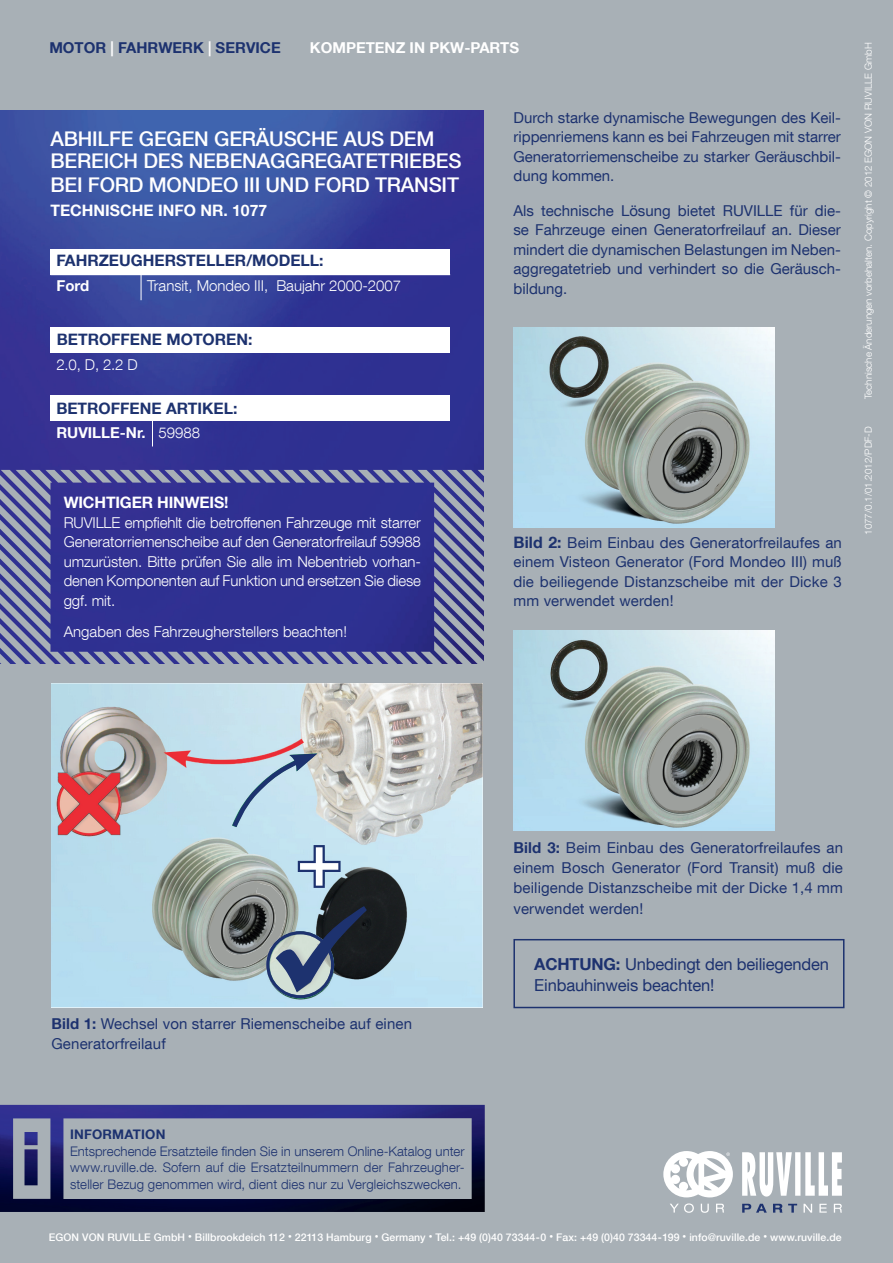
<style>
.page{position:relative;width:893px;height:1263px;background:#a8b0b6}
.page>*{position:absolute;margin:0;border:0;box-sizing:border-box;transform-origin:0 0}
.t1{font:81px "Arial";color:#fff}
.t2{font:500 20.25px/23.2px "Helvetica Neue LT Com";letter-spacing:-.01em;color:#fff}
.t3{font:16.5px/21px "Helvetica Neue LT Com";letter-spacing:-.01em;color:#1d326f}
.t4{font:700 15.75px "Helvetica Neue LT Com";color:#1d326f}
.t5{font:700 15.75px "Helvetica Neue LT Com";color:#fff}
.t6{font:15px/19.5px "Helvetica Neue LT Com";letter-spacing:.01em;color:#1d326f;text-align:justify}
.t7{font:300 15px/19.5px "Helvetica Neue LT Com";letter-spacing:-.005em;color:#fff;text-align:justify}
.t8{font:700 15px "Helvetica Neue LT Com";color:#fff}
.t9{font:700 15px "Helvetica Neue LT Com";color:#1d326f}
.t10{font:300 13.2px/16.5px "Helvetica Neue LT Com";letter-spacing:.015em;color:#1d326f;text-align:justify}
.t11{font:700 13.2px "Helvetica Neue LT Com";letter-spacing:.015em;color:#1d326f}
.t12{font:500 10.5px "Helvetica Neue LT Com";letter-spacing:.005em;color:#fff}
.t13{font:300 9.75px "Helvetica Neue LT Com";color:#fff}
.s1{color:#fff}
.s2{font-weight:300}
.s3{font-weight:700;font-size:15.75px}
.s4{font-weight:700}
.s5{font-size:7.5px}
</style>
<div class="page">
<img style="left:0;top:111px;width:484px;height:359px">
<svg style="left:0;top:470px;width:484px;height:194px;fill:#2f3092"></svg>
<div style="left:50px;top:249px;width:400px;height:26px;background:#fff"></div>
<svg style="left:141px;top:275px;width:1px;height:25px"></svg>
<div style="left:50px;top:327px;width:400px;height:26px;background:#fff"></div>
<div style="left:50px;top:395px;width:400px;height:26px;background:#fff"></div>
<svg style="left:152px;top:421px;width:1px;height:25px"></svg>
<svg style="left:742px;top:1152px;width:100px;height:44px"></svg>
<svg style="left:742px;top:1204px;width:25px;height:8px"></svg>
<svg style="left:773px;top:1204px;width:9px;height:8px"></svg>
<svg style="left:788px;top:1204px;width:9px;height:8px"></svg>
<svg style="left:804px;top:1204px;width:8px;height:8px"></svg>
<svg style="left:819px;top:1204px;width:8px;height:8px"></svg>
<svg style="left:834px;top:1204px;width:8px;height:8px"></svg>
<svg style="left:663px;top:1151px;width:70px;height:46px"></svg>
<svg style="left:670px;top:1203px;width:24px;height:10px"></svg>
<svg style="left:701px;top:1204px;width:8px;height:9px"></svg>
<svg style="left:716px;top:1204px;width:8px;height:8px"></svg>
<img style="left:0;top:1105px;width:485px;height:107px">
<div style="left:513px;top:939px;width:331px;height:69px;border:2px solid #1d326f"></div>
<img style="left:51px;top:683px;width:432px;height:324px">
<img style="left:514px;top:631px;width:261px;height:200px">
<svg style="left:649px;top:716px;width:89px;height:95px;background:#828784"></svg>
<img style="left:514px;top:327px;width:261px;height:200px">
<svg style="left:648px;top:413px;width:89px;height:95px;background:#828784"></svg>
<img style="left:266px;top:994px;width:68px;height:4px">
<svg style="left:230px;top:753px;width:87px;height:78px;background:#b6cbdc"></svg>
<svg style="left:209px;top:843px;width:158px;height:151px;background:#818f97"></svg>
<div style="left:266px;top:931px;width:68px;height:67px;border:3px solid #1d326f;border-radius:50%"></div>
<p class="t9" style="left:49px;top:38px;width:233px">MOTOR <span class="s1">|</span> FAHRWERK <span class="s1">|</span> SERVICE</p>
<p class="t8" style="left:310px;top:38px;width:211px">KOMPETENZ IN PKW-PARTS</p>
<h2 class="t2" style="left:50px;top:127px;width:413px">ABHILFE GEGEN GERÄUSCHE AUS DEM<br>BEREICH DES NEBENAGGREGATETRIEBES<br>BEI FORD MONDEO III UND FORD TRANSIT</h2>
<p class="t5" style="left:50px;top:201px;width:218px">TECHNISCHE INFO NR. 1077</p>
<p class="t4" style="left:56px;top:251px;width:269px">FAHRZEUGHERSTELLER/MODELL:</p>
<p class="t8" style="left:56px;top:277px;width:34px">Ford</p>
<p class="t7" style="left:147px;top:276px;width:255px">Transit, Mondeo III, Baujahr 2000-2007</p>
<p class="t4" style="left:57px;top:330px;width:197px">BETROFFENE MOTOREN:</p>
<p class="t7" style="left:56px;top:354px;width:83px">2.0, D, 2.2 D</p>
<p class="t4" style="left:56px;top:399px;width:183px">BETROFFENE ARTIKEL:</p>
<p class="t8" style="left:56px;top:423px;width:145px">RUVILLE-Nr. <span class="s2">59988</span></p>
<p class="t5" style="left:64px;top:493px;width:166px">WICHTIGER HINWEIS!</p>
<p class="t7" style="left:64px;top:512px;width:359px">RUVILLE empfiehlt die betroffenen Fahrzeuge mit starrer Generatorriemenscheibe auf den Generatorfreilauf 59988 umzurüsten. Bitte prüfen Sie alle im Nebentrieb vorhan&shy;denen Komponenten auf Funktion und ersetzen Sie diese ggf. mit.</p>
<p class="t7" style="left:64px;top:622px;width:285px">Angaben des Fahrzeugherstellers beachten!</p>
<p class="t6" style="left:513px;top:108px;width:329px">Durch starke dynamische Bewegungen des Keil&shy;rippenriemens kann es bei Fahrzeugen mit starrer Generatorriemenscheibe zu starker Geräuschbil&shy;dung kommen.</p>
<p class="t6" style="left:513px;top:201px;width:329px">Als technische Lösung bietet RUVILLE für die&shy;se Fahrzeuge einen Generatorfreilauf an. Dieser mindert die dynamischen Belastungen im Neben&shy;aggregatetrieb und verhindert so die Geräusch&shy;bildung.</p>
<p class="t6" style="left:513px;top:532px;width:330px"><span class="s3">Bild 2:</span> Beim Einbau des Generatorfreilaufes an einem Visteon Generator (Ford Mondeo III) muß die beiliegende Distanzscheibe mit der Dicke 3 mm verwendet werden!</p>
<p class="t13" style="left:862px;top:399px;width:358px;rotate:-90deg">Technische Änderungen vorbehalten. Copyright © 2012 EGON VON RUVILLE GmbH</p>
<p class="t13" style="left:862px;top:535px;width:110px;rotate:-90deg">1077/0.1/01.2012/PDF-D</p>
<h1 class="t1" style="left:296px;top:813px;width:49px">+</h1>
<p class="t6" style="left:51px;top:1014px;width:362px"><span class="s4">Bild 1:</span> Wechsel von starrer Riemenscheibe auf einen<br>Generatorfreilauf</p>
<p class="t11" style="left:70px;top:1126px;width:97px">INFORMATION</p>
<p class="t10" style="left:70px;top:1142px;width:396px">Entsprechende Ersatzteile finden Sie in unserem Online-Katalog unter www.ruville.de. Sofern auf die Ersatzteilnummern der Fahrzeugher&shy;steller Bezug genommen wird, dient dies nur zu Vergleichszwecken.</p>
<p class="t6" style="left:513px;top:837px;width:331px;line-height:20.2px"><span class="s4">Bild 3:</span> Beim Einbau des Generatorfreilaufes an einem Bosch Generator (Ford Transit) muß die beiligende Distanzscheibe mit der Dicke 1,4 mm verwendet werden!</p>
<p class="t3" style="left:534px;top:953px;width:296px"><span class="s4">ACHTUNG:</span> Unbedingt den beiliegenden<br>Einbauhinweis beachten!</p>
<p class="t12" style="left:49px;top:1231px;width:794px">EGON VON RUVILLE GmbH <span class="s5">•</span> Billbrookdeich 112 <span class="s5">•</span> 22113 Hamburg <span class="s5">•</span> Germany <span class="s5">•</span> Tel.: +49 (0)40 73344 - 0 <span class="s5">•</span> Fax: +49 (0)40 73344 - 199 <span class="s5">•</span> info@ruville.de <span class="s5">•</span> www.ruville.de</p>
</div>
